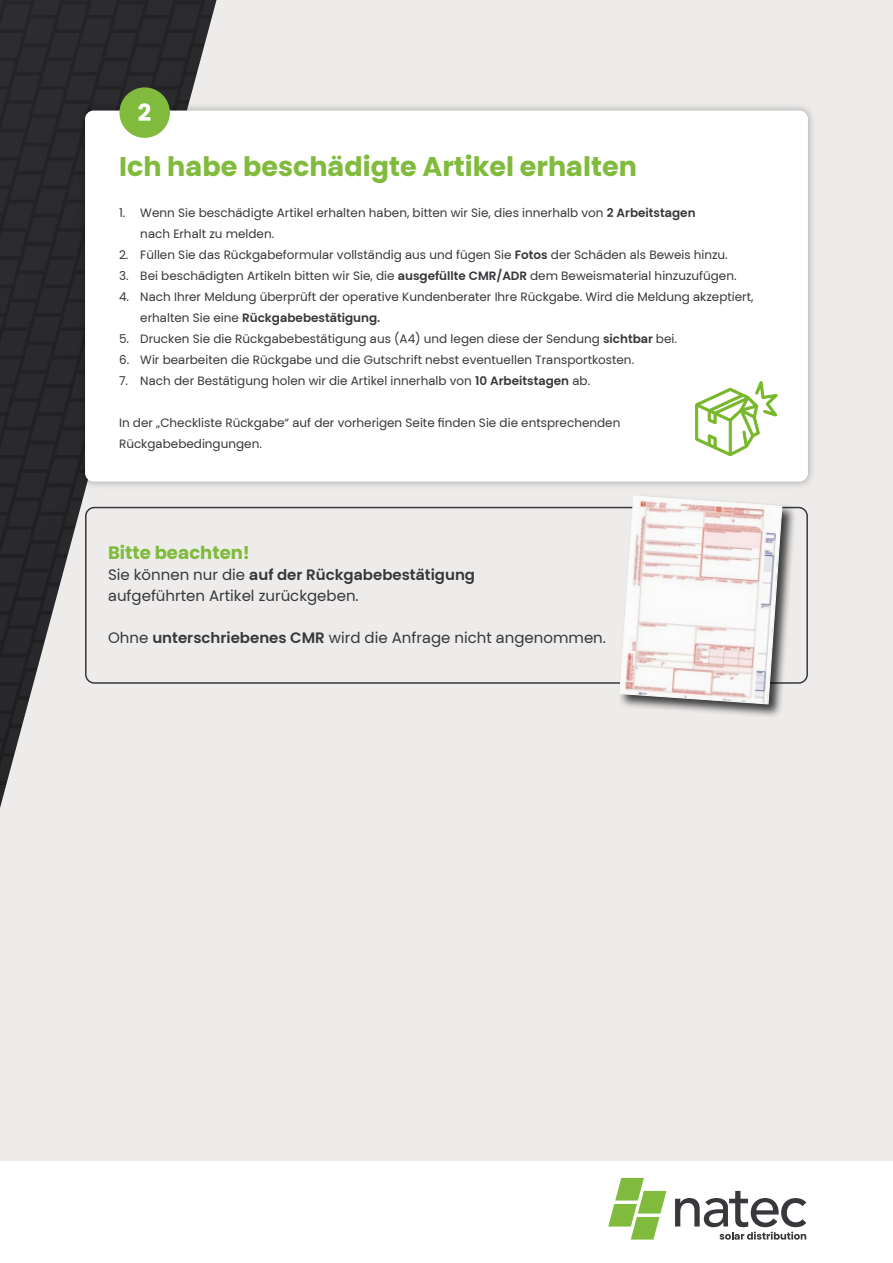
<style>
.page{position:relative;width:893px;height:1263px;background:#eeeceb}
.page>*{position:absolute;margin:0;border:0;box-sizing:border-box;transform-origin:0 0}
.t1{font:700 27px "Natec";color:#80bb3d}
.t2{font:700 23.55px "Natec";color:#fff}
.t3{font:700 18px "Natec";color:#80bb3d}
.t4{font:15px/21px "Natec";color:#38383c}
.t5{font:12px/21px "Natec";color:#38383c}
.s1{font-weight:600}
</style>
<div class="page">
<svg style="left:0;top:0;width:217px;height:808px"></svg>
<div style="left:0;top:1161px;width:893px;height:102px;background:#fff"></div>
<svg style="left:608px;top:1178px;width:58px;height:61px"></svg>
<svg style="left:675px;top:1191px;width:131px;height:49px"></svg>
<div style="left:77px;top:102px;width:739px;height:388px;background:#000;opacity:.3"></div>
<div style="left:85px;top:111px;width:723px;height:371px;background:#fff;border-radius:9px"></div>
<div style="left:85px;top:507px;width:723px;height:177px;border:2px solid #38383c;border-radius:9px"></div>
<svg style="left:695px;top:381px;width:83px;height:75px"></svg>
<div style="left:618px;top:494px;width:178px;height:224px;background:#000;opacity:.75"></div>
<svg style="left:619px;top:495px;width:164px;height:210px"></svg>
<div style="left:119px;top:87px;width:51px;height:51px;background:#80bb3d;border-radius:50%"></div>
<h2 class="t2" style="left:138px;top:97px;width:15px">2</h2>
<h1 class="t1" style="left:119px;top:149px;width:519px">Ich habe beschädigte Artikel erhalten</h1>
<p class="t5" style="left:140px;top:202px;width:557px;text-indent:-21px">1. Wenn Sie beschädigte Artikel erhalten haben, bitten wir Sie, dies innerhalb von <span class="s1">2 Arbeitstagen </span>nach Erhalt zu melden.</p>
<p class="t5" style="left:119px;top:244px;width:610px">2. Füllen Sie das Rückgabeformular vollständig aus und fügen Sie <span class="s1">Fotos</span> der Schäden als Beweis hinzu.</p>
<p class="t5" style="left:119px;top:265px;width:619px">3. Bei beschädigten Artikeln bitten wir Sie, die <span class="s1">ausgefüllte CMR/ADR</span> dem Beweismaterial hinzuzufügen.</p>
<p class="t5" style="left:140px;top:286px;width:615px;text-indent:-21px">4. Nach Ihrer Meldung überprüft der operative Kundenberater Ihre Rückgabe. Wird die Meldung akzeptiert, erhalten Sie eine <span class="s1">Rückgabebestätigung.</span></p>
<p class="t5" style="left:119px;top:328px;width:559px">5. Drucken Sie die Rückgabebestätigung aus (A4) und legen diese der Sendung <span class="s1">sichtbar</span> bei.</p>
<p class="t5" style="left:119px;top:349px;width:517px">6. Wir bearbeiten die Rückgabe und die Gutschrift nebst eventuellen Transportkosten.</p>
<p class="t5" style="left:119px;top:370px;width:473px">7. Nach der Bestätigung holen wir die Artikel innerhalb von <span class="s1">10 Arbeitstagen</span> ab.</p>
<p class="t5" style="left:119px;top:412px;width:503px">In der „Checkliste Rückgabe“ auf der vorherigen Seite finden Sie die entsprechenden<br>Rückgabebedingungen.</p>
<h3 class="t3" style="left:108px;top:540px;width:143px">Bitte beachten!</h3>
<p class="t4" style="left:108px;top:564px;width:369px">Sie können nur die <span class="s1">auf der Rückgabebestätigung </span>aufgeführten Artikel zurückgeben.</p>
<p class="t4" style="left:108px;top:627px;width:499px">Ohne <span class="s1">unterschriebenes CMR</span> wird die Anfrage nicht angenommen.</p>
</div>
